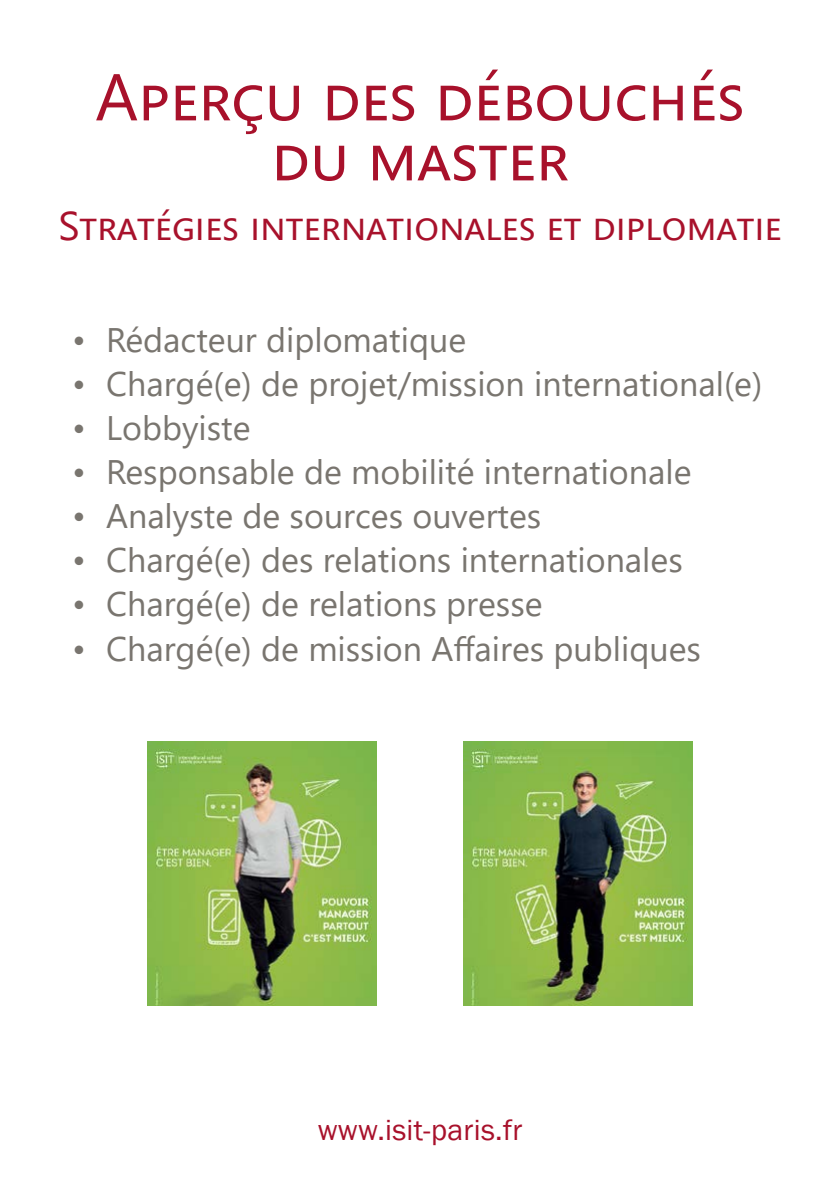
<style>
.page{position:relative;width:840px;height:1191px;background:#fff}
.page>*{position:absolute;margin:0;border:0;box-sizing:border-box;transform-origin:0 0}
.t1{font:66px/60px "Segoe UI";color:#a8112b;text-align:center}
.t2{font:40px "Segoe UI";color:#a8112b}
.t3{font:34px "Segoe UI";color:#79756f}
.t4{font:30px "Franklin Gothic";letter-spacing:.01em;color:#a8112b}
</style>
<div class="page">
<img style="left:148px;top:741px;width:228px;height:264px">
<img style="left:463px;top:741px;width:229px;height:264px">
<h1 class="t1" style="left:95px;top:61px;width:650px">Aperçu des débouchés du master</h1>
<p class="t2" style="left:58px;top:188px;width:724px">Stratégies internationales et diplomatie</p>
<p class="t3" style="left:72px;top:308px;width:395px">• Rédacteur diplomatique</p>
<p class="t3" style="left:72px;top:352px;width:691px">• Chargé(e) de projet/mission international(e)</p>
<p class="t3" style="left:72px;top:396px;width:180px">• Lobbyiste</p>
<p class="t3" style="left:72px;top:440px;width:620px">• Responsable de mobilité internationale</p>
<p class="t3" style="left:72px;top:484px;width:470px">• Analyste de sources ouvertes</p>
<p class="t3" style="left:72px;top:528px;width:612px">• Chargé(e) des relations internationales</p>
<p class="t3" style="left:72px;top:572px;width:472px">• Chargé(e) de relations presse</p>
<p class="t3" style="left:72px;top:616px;width:630px">• Chargé(e) de mission Affaires publiques</p>
<p class="t4" style="left:317px;top:1111px;width:206px">www.isit-paris.fr</p>
</div>
